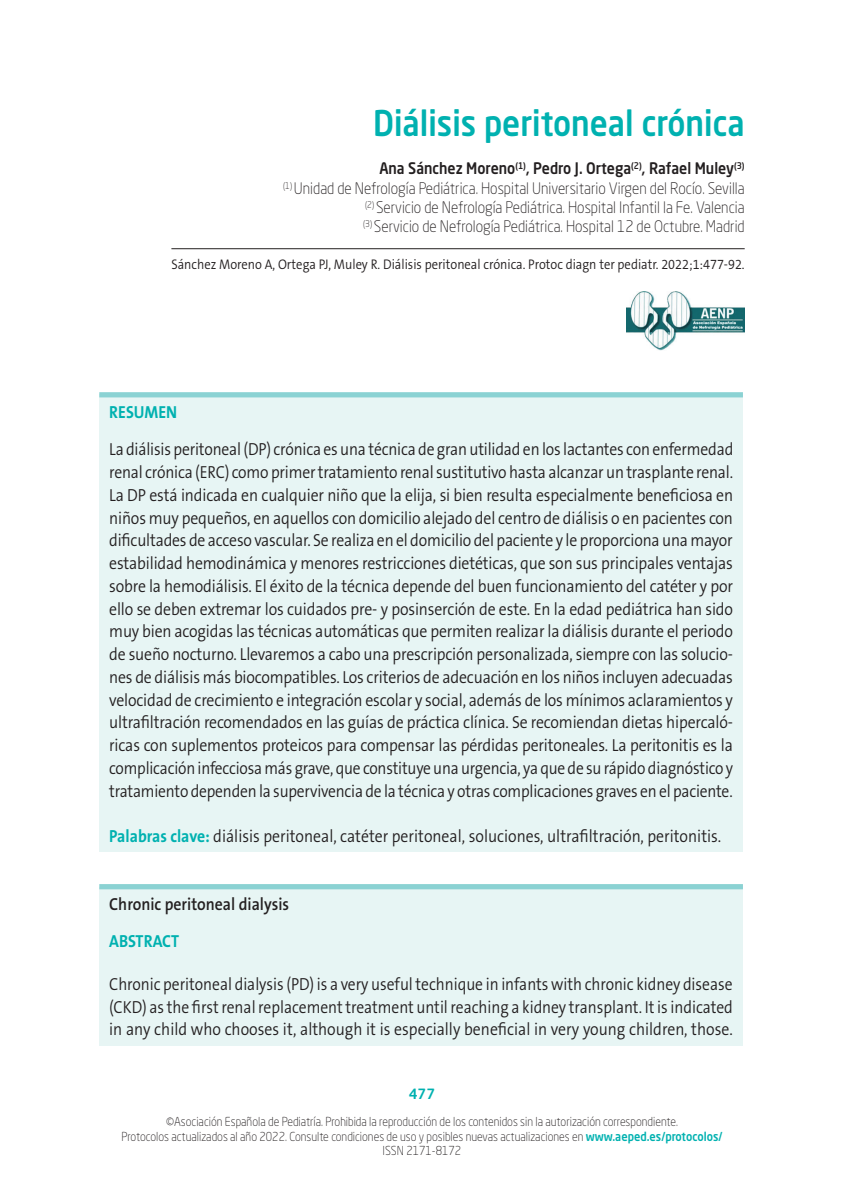
<style>
.page{position:relative;width:844px;height:1191px;background:#fff}
.page>*{position:absolute;margin:0;border:0;box-sizing:border-box;transform-origin:0 0}
.t1{font:500 35px "Neo Sans Std";color:#00b1b0;scale:.9 1}
.t2{font:300 17.5px/22.8px "The Sans B Plus W4";color:#231f20;text-align:justify;scale:.89 1}
.t3{font:300 17.5px "The Sans B Plus W4";color:#231f20;scale:.9 1}
.t4{font:600 17.5px "The Sans B Plus W6";color:#231f20;scale:.9 1}
.t5{font:700 17.5px "The Sans B Plus W7";color:#00b1b0;scale:.9 1}
.t6{font:300 15.75px/19.2px "Neo Sans Std";color:#231f20;text-align:right;scale:.9 1}
.t7{font:300 14px "The Sans B Plus W4";color:#231f20;scale:.9 1}
.t8{font:500 14px "Neo Sans Std";color:#00b1b0}
.t9{font:300 12.25px/14.7px "Neo Sans Std";color:#231f20;text-align:center;scale:.9 1}
.s1{font-weight:500}
.s2{font-family:"The Sans B Plus W7";font-weight:700;color:#00b1b0}
.s3{font-weight:500;color:#00b1b0}
</style>
<div class="page">
<hr style="left:171px;top:248px;width:573px;height:1px;background:#231f20">
<div style="left:99px;top:395px;width:643px;height:457px;background:#e7f5f4"></div>
<div style="left:99px;top:392px;width:643px;height:5px;background:#8bd2d3"></div>
<img style="left:626px;top:291px;width:118px;height:59px">
<div style="left:99px;top:886px;width:643px;height:159px;background:#e7f5f4"></div>
<div style="left:99px;top:884px;width:643px;height:5px;background:#8bd2d3"></div>
<h1 class="t1" style="left:373px;top:101px;width:414px">Diálisis peritoneal crónica</h1>
<p class="t6" style="left:283px;top:159px;width:514px"><span class="s1">Ana Sánchez Moreno</span><sup>(1)</sup><span class="s1">, Pedro J. Ortega</span><sup>(2)</sup><span class="s1">, Rafael Muley</span><sup>(3)<br></sup><sup>(1)</sup> Unidad de Nefrología Pediátrica. Hospital Universitario Virgen del Rocío. Sevilla <sup>(2)</sup> Servicio de Nefrología Pediátrica. Hospital Infantil la Fe. Valencia<br><sup>(3)</sup> Servicio de Nefrología Pediátrica. Hospital 12 de Octubre. Madrid</p>
<p class="t7" style="left:171px;top:255px;width:638px">Sánchez Moreno A, Ortega PJ, Muley R. Diálisis peritoneal crónica. Protoc diagn ter pediatr. 2022;1:477-92.</p>
<p class="t5" style="left:109px;top:400px;width:77px">RESUMEN</p>
<p class="t2" style="left:109px;top:438px;width:702px">La diálisis peritoneal (DP) crónica es una técnica de gran utilidad en los lactantes con enfermedad renal crónica (ERC) como primer tratamiento renal sustitutivo hasta alcanzar un trasplante renal.<br>La DP está indicada en cualquier niño que la elija, si bien resulta especialmente beneficiosa en niños muy pequeños, en aquellos con domicilio alejado del centro de diálisis o en pacientes con dificultades de acceso vascular. Se realiza en el domicilio del paciente y le proporciona una mayor estabilidad hemodinámica y menores restricciones dietéticas, que son sus principales ventajas sobre la hemodiálisis. El éxito de la técnica depende del buen funcionamiento del catéter y por ello se deben extremar los cuidados pre- y posinserción de este. En la edad pediátrica han sido muy bien acogidas las técnicas automáticas que permiten realizar la diálisis durante el periodo de sueño nocturno. Llevaremos a cabo una prescripción personalizada, siempre con las solucio&shy;nes de diálisis más biocompatibles. Los criterios de adecuación en los niños incluyen adecuadas velocidad de crecimiento e integración escolar y social, además de los mínimos aclaramientos y ultrafiltración recomendados en las guías de práctica clínica. Se recomiendan dietas hipercaló&shy;ricas con suplementos proteicos para compensar las pérdidas peritoneales. La peritonitis es la complicación infecciosa más grave, que constituye una urgencia, ya que de su rápido diagnóstico y tratamiento dependen la supervivencia de la técnica y otras complicaciones graves en el paciente.</p>
<p class="t3" style="left:109px;top:825px;width:681px"><span class="s2">Palabras clave:</span> diálisis peritoneal, catéter peritoneal, soluciones, ultrafiltración, peritonitis.</p>
<p class="t4" style="left:109px;top:892px;width:201px">Chronic peritoneal dialysis</p>
<p class="t5" style="left:109px;top:930px;width:79px">ABSTRACT</p>
<p class="t2" style="left:109px;top:972px;width:702px">Chronic peritoneal dialysis (PD) is a very useful technique in infants with chronic kidney disease (CKD) as the first renal replacement treatment until reaching a kidney transplant. It is indicated in any child who chooses it, although it is especially beneficial in very young children, those.</p>
<p class="t8" style="left:408px;top:1085px;width:28px">477</p>
<p class="t9" style="left:121px;top:1114px;width:669px">©Asociación Española de Pediatría. Prohibida la reproducción de los contenidos sin la autorización correspondiente.<br>Protocolos actualizados al año 2022. Consulte condiciones de uso y posibles nuevas actualizaciones en <span class="s3">www.aeped.es/protocolos/<br></span>ISSN 2171-8172</p>
</div>
